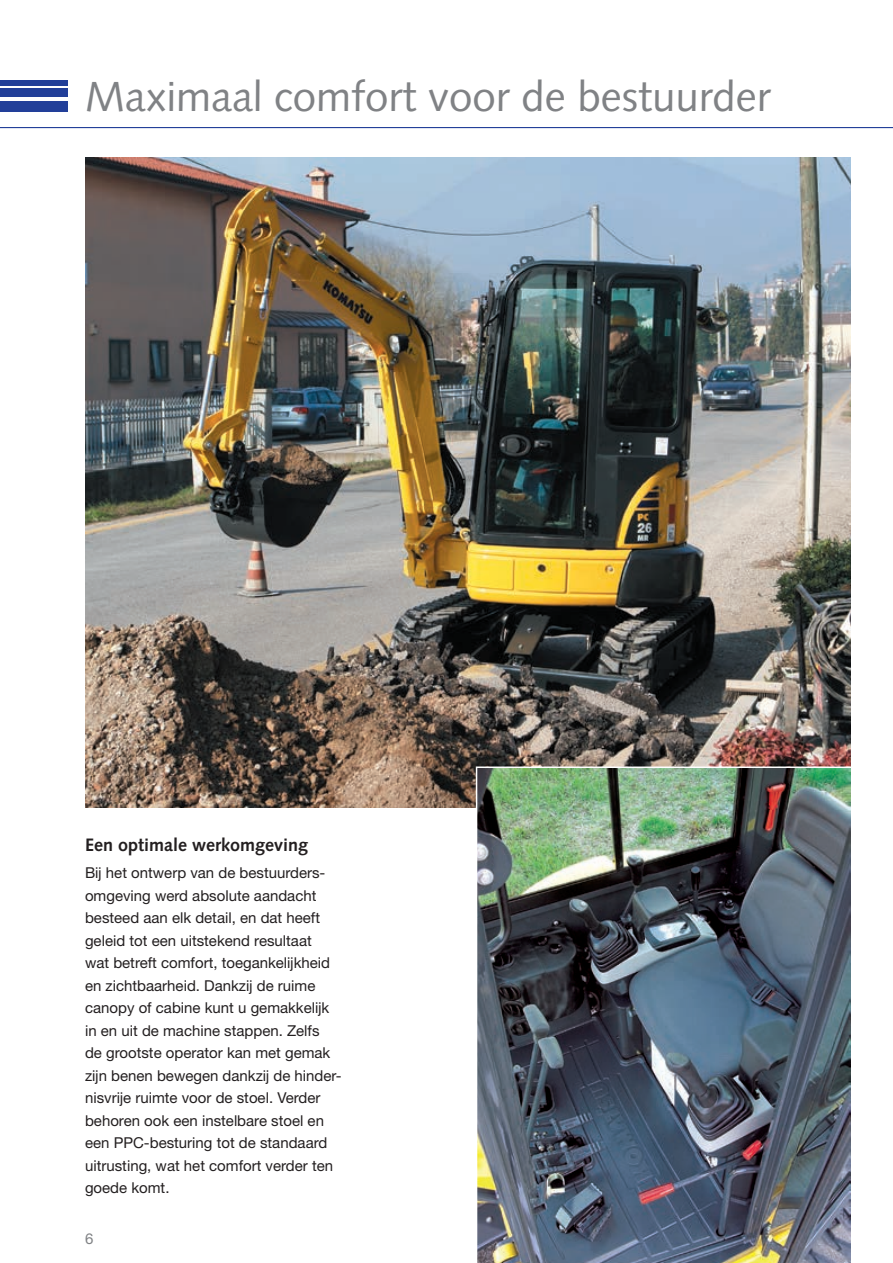
<style>
.page{position:relative;width:893px;height:1263px;background:#fff}
.page>*{position:absolute;margin:0;border:0;box-sizing:border-box;transform-origin:0 0}
.t1{font:42px "Syntax LTCE";color:#808285}
.t2{font:700 18px "Syntax LTCE";color:#231f20}
.t3{font:15px/22.5px "Helvetica Neue LT Pro";color:#231f20}
.t4{font:15px "Helvetica Neue LT Pro";color:#808285}
</style>
<div class="page">
<hr style="left:0;top:127px;width:893px;height:1px;background:#223f99">
<div style="left:0;top:101px;width:68px;height:10px;background:#223f99"></div>
<div style="left:0;top:89px;width:68px;height:8px;background:#223f99"></div>
<div style="left:0;top:80px;width:68px;height:5px;background:#223f99"></div>
<img style="left:85px;top:157px;width:765px;height:651px">
<img style="left:475px;top:766px;width:376px;height:497px">
<h1 class="t1" style="left:85px;top:72px;width:687px">Maximaal comfort voor de bestuurder</h1>
<p class="t2" style="left:85px;top:835px;width:225px">Een optimale werkomgeving</p>
<p class="t3" style="left:85px;top:861px;width:258px">Bij het ontwerp van de bestuurders&shy;omgeving werd absolute aandacht besteed aan elk detail, en dat heeft geleid tot een uitstekend resultaat<br>wat betreft comfort, toegankelijkheid en zichtbaarheid. Dankzij de ruime canopy of cabine kunt u gemakkelijk in en uit de machine stappen. Zelfs<br>de grootste operator kan met gemak zijn benen bewegen dankzij de hinder&shy;nisvrije ruimte voor de stoel. Verder behoren ook een instelbare stoel en een PPC-besturing tot de standaard uitrusting, wat het comfort verder ten goede komt.</p>
<p class="t4" style="left:85px;top:1229px;width:10px">6</p>
</div>
